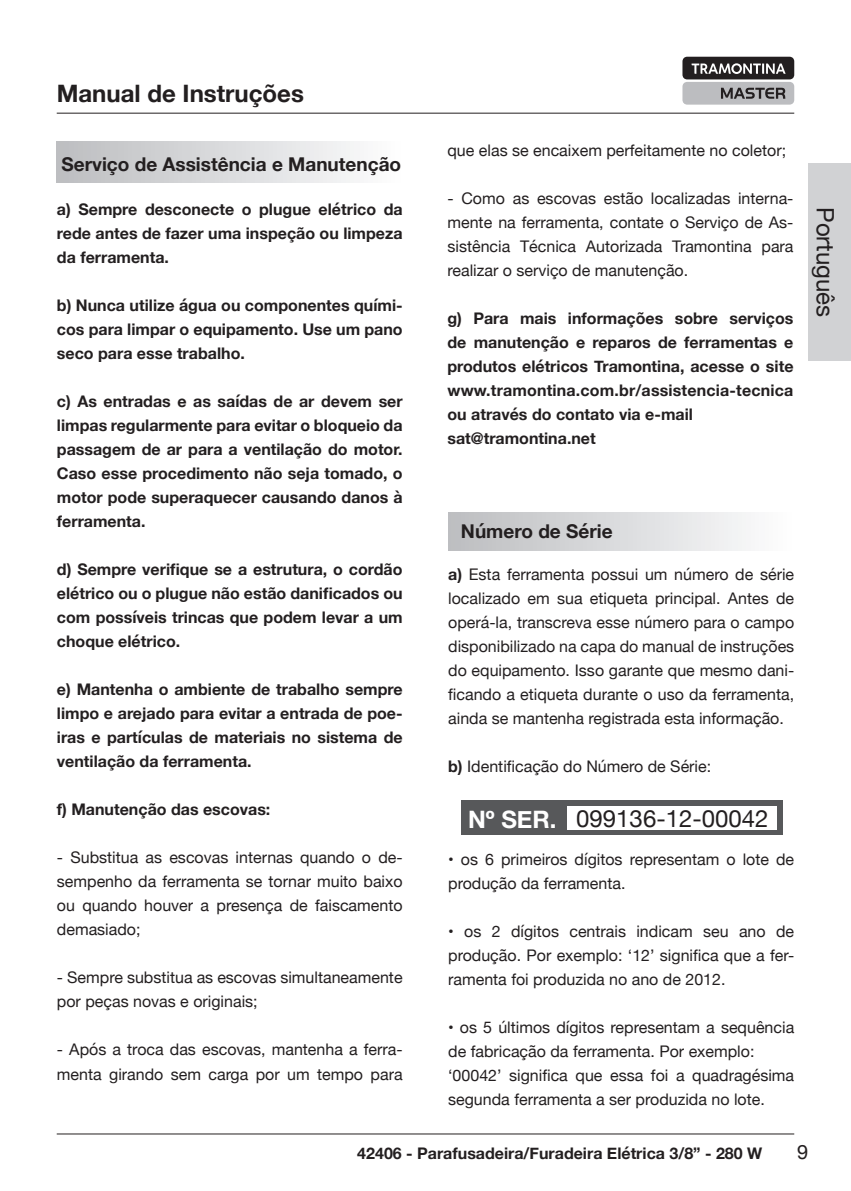
<style>
.page{position:relative;width:851px;height:1191px;background:#fff}
.page>*{position:absolute;margin:0;border:0;box-sizing:border-box;transform-origin:0 0}
.t1{font:24px "Helvetica Neue";color:#231f20}
.t2{font:700 24px "Helvetica Neue";color:#231f20}
.t3{font:20px "Helvetica Neue";color:#231f20}
.t4{font:700 19px "Helvetica Neue";color:#231f20}
.t5{font:16px/24px "Helvetica Neue";color:#231f20;text-align:justify}
.t6{font:700 16px/24px "Helvetica Neue";color:#231f20;text-align:justify}
.s1{font-weight:700}
.s2{font-weight:700;color:#fff}
</style>
<div class="page">
<hr style="left:57px;top:113px;width:737px;height:1px;background:#231f20">
<hr style="left:57px;top:1133px;width:737px;height:1px;background:#231f20">
<div style="left:808px;top:163px;width:42px;height:198px;background:#d1d2d4"></div>
<div style="left:57px;top:141px;width:346px;height:41px;background:linear-gradient(to right,#bcbdc0,#fdfdfe)"></div>
<div style="left:448px;top:512px;width:346px;height:39px;background:linear-gradient(to right,#bcbdc0,#fdfdfe)"></div>
<div style="left:461px;top:800px;width:321px;height:34px;background:#57585a"></div>
<div style="left:682px;top:82px;width:112px;height:23px;background:#bcbdc0;border-radius:5px"></div>
<div style="left:682px;top:57px;width:112px;height:22px;background:#231f20;border-radius:5px"></div>
<svg style="left:721px;top:88px;width:64px;height:11px"></svg>
<svg style="left:691px;top:63px;width:94px;height:11px"></svg>
<div style="left:567px;top:806px;width:210px;height:23px;background:#fff"></div>
<h1 class="t2" style="left:57px;top:75px;width:249px">Manual de Instruções</h1>
<p class="t4" style="left:61px;top:149px;width:341px">Serviço de Assistência e Manutenção</p>
<p class="t6" style="left:57px;top:198px;width:347px">a) Sempre desconecte o plugue elétrico da rede antes de fazer uma inspeção ou limpeza da ferramenta.</p>
<p class="t6" style="left:57px;top:294px;width:347px">b) Nunca utilize água ou componentes quími&shy;cos para limpar o equipamento. Use um pano seco para esse trabalho.</p>
<p class="t6" style="left:57px;top:390px;width:347px">c) As entradas e as saídas de ar devem ser limpas regularmente para evitar o bloqueio da passagem de ar para a ventilação do motor.<br>Caso esse procedimento não seja tomado, o motor pode superaquecer causando danos à ferramenta.</p>
<p class="t6" style="left:57px;top:558px;width:347px">d) Sempre verifique se a estrutura, o cordão elétrico ou o plugue não estão danificados ou com possíveis trincas que podem levar a um choque elétrico.</p>
<p class="t6" style="left:57px;top:678px;width:347px">e) Mantenha o ambiente de trabalho sempre limpo e arejado para evitar a entrada de poe&shy;iras e partículas de materiais no sistema de ventilação da ferramenta.</p>
<p class="t6" style="left:57px;top:798px;width:215px">f) Manutenção das escovas:</p>
<p class="t5" style="left:57px;top:846px;width:347px">- Substitua as escovas internas quando o de&shy;sempenho da ferramenta se tornar muito baixo ou quando houver a presença de faiscamento demasiado;</p>
<p class="t5" style="left:57px;top:966px;width:347px">- Sempre substitua as escovas simultaneamente por peças novas e originais;</p>
<p class="t5" style="left:57px;top:1038px;width:347px">- Após a troca das escovas, mantenha a ferra&shy;menta girando sem carga por um tempo para</p>
<p class="t5" style="left:447px;top:139px;width:340px">que elas se encaixem perfeitamente no coletor;</p>
<p class="t5" style="left:447px;top:187px;width:347px">- Como as escovas estão localizadas interna&shy;mente na ferramenta, contate o Serviço de As&shy;sistência Técnica Autorizada Tramontina para realizar o serviço de manutenção.</p>
<p class="t6" style="left:447px;top:307px;width:347px;text-align:left">g) Para mais informações sobre serviços de manutenção e reparos de ferramentas e produtos elétricos Tramontina, acesse o site www.tramontina.com.br/assistencia-tecnica ou através do contato via e-mail sat@tramontina.net</p>
<h1 class="t1" style="left:842px;top:207px;width:112px;rotate:90deg">Português</h1>
<p class="t4" style="left:461px;top:516px;width:153px">Número de Série</p>
<p class="t5" style="left:448px;top:563px;width:347px"><span class="s1">a)</span> Esta ferramenta possui um número de série localizado em sua etiqueta principal. Antes de operá-la, transcreva esse número para o campo disponibilizado na capa do manual de instruções do equipamento. Isso garante que mesmo dani&shy;ficando a etiqueta durante o uso da ferramenta, ainda se mantenha registrada esta informação.</p>
<p class="t5" style="left:448px;top:755px;width:264px"><span class="s1">b)</span> Identificação do Número de Série:</p>
<h1 class="t1" style="left:468px;top:801px;width:302px"><span class="s2">Nº SER.</span> 099136-12-00042</h1>
<p class="t5" style="left:448px;top:848px;width:347px">• os 6 primeiros dígitos representam o lote de produção da ferramenta.</p>
<p class="t5" style="left:448px;top:920px;width:347px">• os 2 dígitos centrais indicam seu ano de produção. Por exemplo: ‘12’ significa que a fer&shy;ramenta foi produzida no ano de 2012.</p>
<p class="t5" style="left:448px;top:1016px;width:347px;text-align:left">• os 5 últimos dígitos representam a sequência de fabricação da ferramenta. Por exemplo: ‘00042’ significa que essa foi a quadragésima segunda ferramenta a ser produzida no lote.</p>
<p class="t6" style="left:357px;top:1141px;width:406px">42406 - Parafusadeira/Furadeira Elétrica 3/8” - 280 W</p>
<p class="t3" style="left:797px;top:1137px;width:13px">9</p>
</div>
